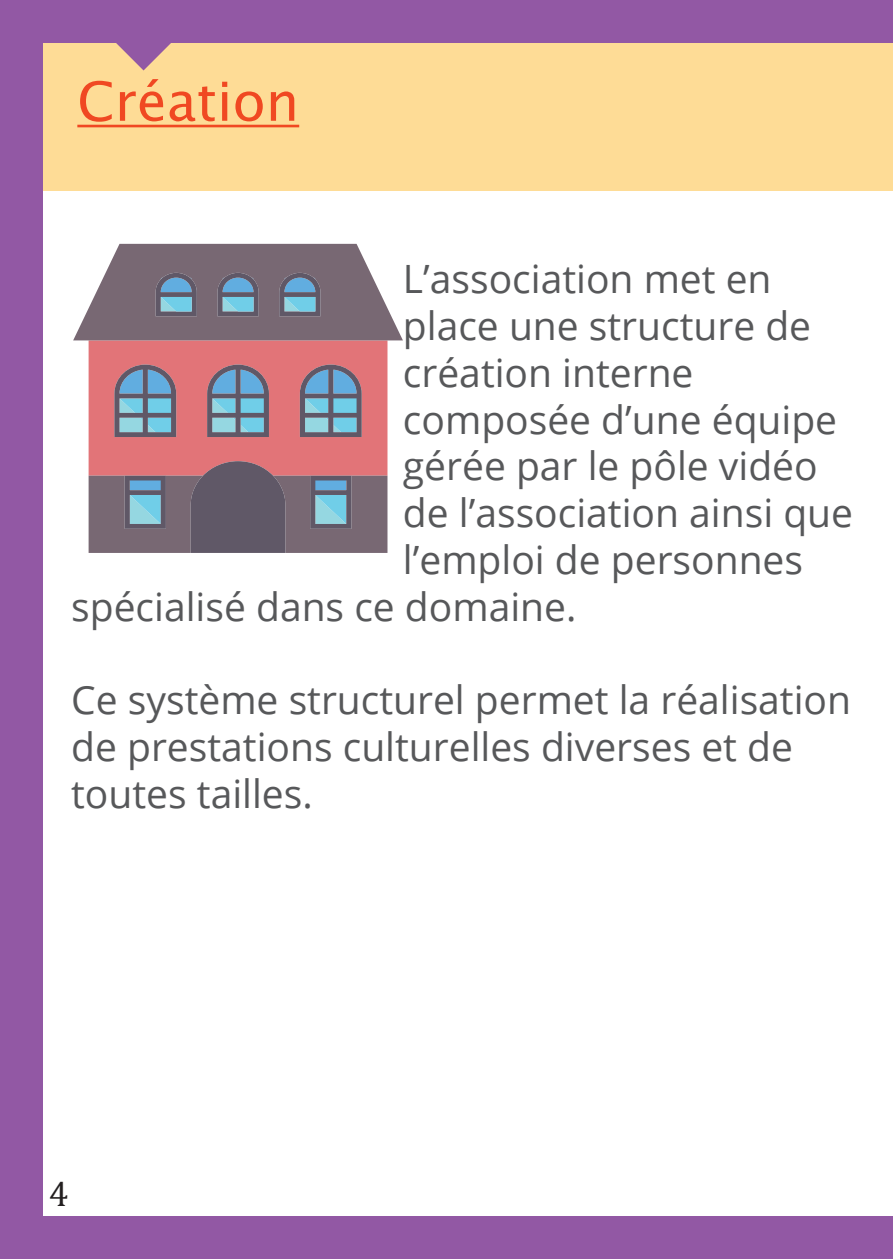
<style>
.page{position:relative;width:893px;height:1259px;background:#fff}
.page>*{position:absolute;margin:0;border:0;box-sizing:border-box;transform-origin:0 0}
.t1{font:54px "Lucida Sans";color:#f04822}
.t2{font:39px/46.8px "Open Sans";color:#57585a}
.t3{font:36px "Cambria";color:#231f20}
</style>
<div class="page">
<div style="left:30px;top:30px;width:863px;height:160px;background:#fedc96"></div>
<div style="left:0;top:0;width:43px;height:1259px;background:#9258a4"></div>
<div style="left:43px;top:0;width:850px;height:43px;background:#9258a4"></div>
<div style="left:43px;top:1216px;width:850px;height:43px;background:#9258a4"></div>
<hr style="left:77px;top:125px;width:222px;height:2px;background:#f04822">
<svg style="left:116px;top:43px;width:55px;height:27px"></svg>
<svg style="left:73px;top:244px;width:330px;height:309px"></svg>
<h1 class="t1" style="left:77px;top:71px;width:223px">Création</h1>
<p class="t2" style="left:403px;top:255px;width:370px">L’association met en</p>
<p class="t2" style="left:403px;top:301px;width:410px">place une structure de</p>
<p class="t2" style="left:403px;top:348px;width:292px">création interne</p>
<p class="t2" style="left:403px;top:395px;width:436px">composée d’une équipe</p>
<p class="t2" style="left:403px;top:442px;width:416px">gérée par le pôle vidéo</p>
<p class="t2" style="left:403px;top:489px;width:452px">de l’association ainsi que</p>
<p class="t2" style="left:403px;top:535px;width:402px">l’emploi de personnes</p>
<p class="t2" style="left:71px;top:582px;width:507px">spécialisé dans ce domaine.</p>
<p class="t2" style="left:71px;top:676px;width:781px">Ce système structurel permet la réalisation de prestations culturelles diverses et de toutes tailles.</p>
<p class="t3" style="left:49px;top:1172px;width:21px">4</p>
</div>
